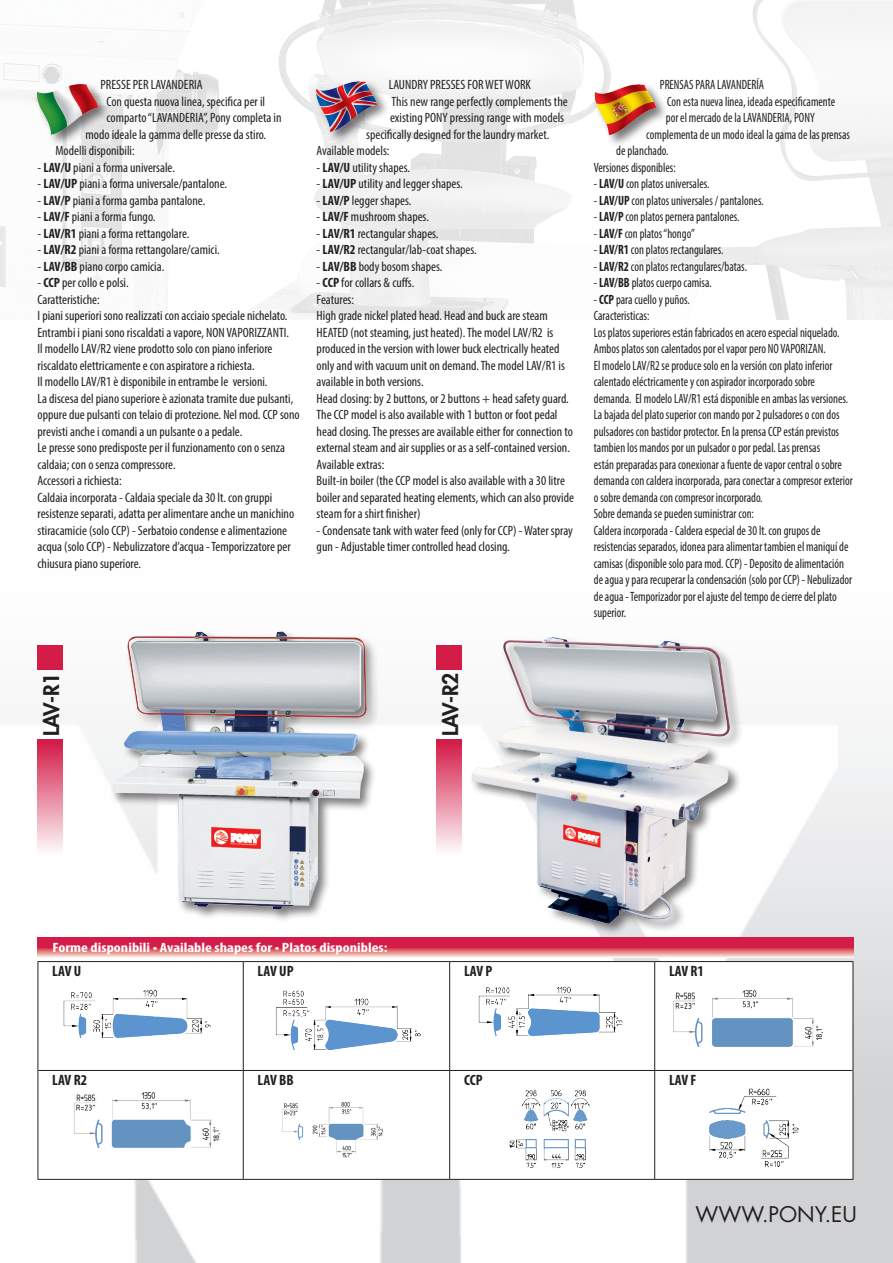
<style>
.page{position:relative;width:893px;height:1263px;background:#fff}
.page>*{position:absolute;margin:0;border:0;box-sizing:border-box;transform-origin:0 0}
.t1{font:800 21px "Futura Std";letter-spacing:-.005em;color:#231f20}
.t2{font:21px "Futura Std";color:#231f20}
.t3{font:700 condensed 15px "Myriad Pro";color:#231f20}
.t4{font:condensed 13.5px/16.5px "Myriad Pro";color:#231f20}
.t5{font:condensed 13.5px/16.5px "Myriad Pro";color:#231f20;scale:.9 1}
.t6{font:700 condensed 13.5px "Myriad Pro";color:#fff;scale:1.2 1}
.s1{font-weight:700}
</style>
<div class="page">
<img style="left:0;top:0;width:893px;height:320px">
<div style="left:0;top:538px;width:893px;height:725px;background:linear-gradient(to bottom,#fff,#c9cacd)"></div>
<img style="left:0;top:660px;width:837px;height:603px">
<div style="left:35px;top:82px;width:76px;height:66px;background:#231f20;opacity:.6"></div>
<img style="left:33px;top:79px;width:69px;height:66px">
<div style="left:593px;top:82px;width:76px;height:66px;background:#231f20;opacity:.6"></div>
<img style="left:591px;top:79px;width:69px;height:66px">
<div style="left:314px;top:79px;width:76px;height:66px;background:#231f20;opacity:.6"></div>
<img style="left:312px;top:79px;width:69px;height:63px">
<svg style="left:38px;top:739px;width:25px;height:175px"></svg>
<div style="left:38px;top:645px;width:25px;height:24px;background:#d41c48"></div>
<img style="left:347px;top:615px;width:6px;height:313px">
<img style="left:98px;top:624px;width:260px;height:299px">
<img style="left:358px;top:605px;width:491px;height:327px">
<svg style="left:38px;top:937px;width:815px;height:20px;background:#dc4f68"></svg>
<svg style="left:39px;top:962px;width:204px;height:217px"></svg>
<svg style="left:244px;top:962px;width:609px;height:217px"></svg>
<hr style="left:243px;top:962px;width:1px;height:108px;background:#231f20">
<hr style="left:449px;top:962px;width:1px;height:108px;background:#231f20">
<hr style="left:654px;top:962px;width:1px;height:108px;background:#231f20">
<hr style="left:38px;top:1070px;width:205px;height:1px;background:#231f20">
<hr style="left:243px;top:1070px;width:207px;height:1px;background:#231f20">
<hr style="left:243px;top:1071px;width:1px;height:108px;background:#231f20">
<hr style="left:450px;top:1070px;width:205px;height:1px;background:#231f20">
<hr style="left:449px;top:1071px;width:1px;height:108px;background:#231f20">
<hr style="left:655px;top:1070px;width:198px;height:1px;background:#231f20">
<hr style="left:654px;top:1071px;width:1px;height:108px;background:#231f20">
<hr style="left:38px;top:1179px;width:205px;height:1px;background:#231f20">
<hr style="left:243px;top:1179px;width:207px;height:1px;background:#231f20">
<hr style="left:450px;top:1179px;width:205px;height:1px;background:#231f20">
<hr style="left:655px;top:1179px;width:198px;height:1px;background:#231f20">
<hr style="left:38px;top:961px;width:205px;height:1px;background:#231f20">
<hr style="left:38px;top:962px;width:1px;height:108px;background:#231f20">
<hr style="left:243px;top:961px;width:207px;height:1px;background:#231f20">
<hr style="left:450px;top:961px;width:205px;height:1px;background:#231f20">
<hr style="left:655px;top:961px;width:198px;height:1px;background:#231f20">
<hr style="left:853px;top:962px;width:1px;height:108px;background:#231f20">
<hr style="left:38px;top:1070px;width:1px;height:109px;background:#231f20">
<hr style="left:853px;top:1070px;width:1px;height:109px;background:#231f20">
<img style="left:58px;top:988px;width:157px;height:76px">
<img style="left:268px;top:989px;width:156px;height:75px">
<img style="left:473px;top:982px;width:154px;height:80px">
<img style="left:493px;top:1071px;width:126px;height:110px">
<img style="left:657px;top:1062px;width:165px;height:142px">
<img style="left:263px;top:1087px;width:142px;height:79px">
<img style="left:661px;top:981px;width:190px;height:80px">
<img style="left:57px;top:1089px;width:165px;height:75px">
<p class="t4" style="left:101px;top:77px;width:104px">PRESSE PER LAVANDERIA</p>
<p class="t4" style="left:107px;top:93px;width:160px">Con questa nuova linea, specifica per il</p>
<p class="t4" style="left:107px;top:110px;width:176px">comparto “LAVANDERIA”, Pony completa in</p>
<p class="t4" style="left:86px;top:126px;width:182px">modo ideale la gamma delle presse da stiro.</p>
<p class="t4" style="left:56px;top:143px;width:81px">Modelli disponibili:</p>
<p class="t4" style="left:38px;top:159px;width:139px">- <span class="s1">LAV/U</span> piani a forma universale.</p>
<p class="t4" style="left:38px;top:176px;width:191px">- <span class="s1">LAV/UP</span> piani a forma universale/pantalone.</p>
<p class="t4" style="left:38px;top:192px;width:169px">- <span class="s1">LAV/P</span> piani a forma gamba pantalone.</p>
<p class="t4" style="left:38px;top:209px;width:119px">- <span class="s1">LAV/F</span> piani a forma fungo.</p>
<p class="t4" style="left:38px;top:225px;width:153px">- <span class="s1">LAV/R1</span> piani a forma rettangolare.</p>
<p class="t4" style="left:38px;top:241px;width:184px">- <span class="s1">LAV/R2</span> piani a forma rettangolare/camici.</p>
<p class="t4" style="left:38px;top:258px;width:128px">- <span class="s1">LAV/BB</span> piano corpo camicia.</p>
<p class="t4" style="left:38px;top:274px;width:264px">- <span class="s1">CCP</span> per collo e polsi.<br>Caratteristiche:<br>I piani superiori sono realizzati con acciaio speciale nichelato.<br>Entrambi i piani sono riscaldati a vapore, NON VAPORIZZANTI.<br>Il modello LAV/R2 viene prodotto solo con piano inferiore riscaldato elettricamente e con aspiratore a richiesta.<br>Il modello LAV/R1 è disponibile in entrambe le versioni.<br>La discesa del piano superiore è azionata tramite due pulsanti, oppure due pulsanti con telaio di protezione. Nel mod. CCP sono previsti anche i comandi a un pulsante o a pedale.<br>Le presse sono predisposte per il funzionamento con o senza caldaia; con o senza compressore.<br>Accessori a richiesta:<br>Caldaia incorporata - Caldaia speciale da 30 lt. con gruppi resistenze separati, adatta per alimentare anche un manichino stiracamicie (solo CCP) - Serbatoio condense e alimentazione acqua (solo CCP) - Nebulizzatore d’acqua - Temporizzatore per chiusura piano superiore.</p>
<p class="t4" style="left:389px;top:76px;width:144px">LAUNDRY PRESSES FOR WET WORK</p>
<p class="t4" style="left:392px;top:93px;width:178px">This new range perfectly complements the</p>
<p class="t4" style="left:390px;top:109px;width:176px">existing PONY pressing range with models</p>
<p class="t4" style="left:366px;top:126px;width:185px">specifically designed for the laundry market.</p>
<p class="t4" style="left:317px;top:142px;width:74px">Available models:</p>
<p class="t4" style="left:317px;top:159px;width:95px">- <span class="s1">LAV/U</span> utility shapes.</p>
<p class="t4" style="left:317px;top:175px;width:148px">- <span class="s1">LAV/UP</span> utility and legger shapes.</p>
<p class="t4" style="left:317px;top:192px;width:96px">- <span class="s1">LAV/P</span> legger shapes.</p>
<p class="t4" style="left:317px;top:208px;width:114px">- <span class="s1">LAV/F</span> mushroom shapes.</p>
<p class="t4" style="left:317px;top:225px;width:123px">- <span class="s1">LAV/R1</span> rectangular shapes.</p>
<p class="t4" style="left:317px;top:241px;width:162px">- <span class="s1">LAV/R2</span> rectangular/lab-coat shapes.</p>
<p class="t4" style="left:317px;top:258px;width:127px">- <span class="s1">LAV/BB</span> body bosom shapes.</p>
<p class="t4" style="left:317px;top:274px;width:259px">- <span class="s1">CCP</span> for collars &amp; cuffs.<br>Features:<br>High grade nickel plated head. Head and buck are steam HEATED (not steaming, just heated). The model LAV/R2 is produced in the version with lower buck electrically heated only and with vacuum unit on demand. The model LAV/R1 is available in both versions.<br>Head closing: by 2 buttons, or 2 buttons + head safety guard.<br>The CCP model is also available with 1 button or foot pedal head closing. The presses are available either for connection to external steam and air supplies or as a self-contained version.<br>Available extras:<br>Built-in boiler (the CCP model is also available with a 30 litre boiler and separated heating elements, which can also provide steam for a shirt finisher)</p>
<p class="t4" style="left:317px;top:522px;width:258px">- Condensate tank with water feed (only for CCP) - Water spray gun - Adjustable timer controlled head closing.</p>
<p class="t5" style="left:660px;top:77px;width:117px">PRENSAS PARA LAVANDERÍA</p>
<p class="t5" style="left:667px;top:93px;width:188px">Con esta nueva linea, ideada especificamente</p>
<p class="t5" style="left:666px;top:110px;width:167px">por el mercado de la LAVANDERIA, PONY</p>
<p class="t5" style="left:646px;top:126px;width:228px">complementa de un modo ideal la gama de las prensas</p>
<p class="t5" style="left:616px;top:143px;width:59px">de planchado.</p>
<p class="t5" style="left:594px;top:159px;width:93px">Versiones disponibles:</p>
<p class="t5" style="left:594px;top:176px;width:130px">- <span class="s1">LAV/U</span> con platos universales.</p>
<p class="t5" style="left:594px;top:192px;width:190px">- <span class="s1">LAV/UP</span> con platos universales / pantalones.</p>
<p class="t5" style="left:594px;top:209px;width:164px">- <span class="s1">LAV/P</span> con platos pernera pantalones.</p>
<p class="t5" style="left:594px;top:225px;width:114px">- <span class="s1">LAV/F</span> con platos “hongo”</p>
<p class="t5" style="left:594px;top:241px;width:145px">- <span class="s1">LAV/R1</span> con platos rectangulares.</p>
<p class="t5" style="left:594px;top:258px;width:172px">- <span class="s1">LAV/R2</span> con platos rectangulares/batas.</p>
<p class="t5" style="left:594px;top:274px;width:133px">- <span class="s1">LAV/BB</span> platos cuerpo camisa.</p>
<p class="t5" style="left:594px;top:291px;width:289px">- <span class="s1">CCP</span> para cuello y puños.<br>Caracteristicas:<br>Los platos superiores están fabricados en acero especial niquelado.<br>Ambos platos son calentados por el vapor pero NO VAPORIZAN.<br>El modelo LAV/R2 se produce solo en la versión con plato inferior calentado eléctricamente y con aspirador incorporado sobre demanda. El modelo LAV/R1 está disponible en ambas las versiones.<br>La bajada del plato superior con mando por 2 pulsadores o con dos pulsadores con bastidor protector. En la prensa CCP están previstos tambien los mandos por un pulsador o por pedal. Las prensas<br>están preparadas para conexionar a fuente de vapor central o sobre demanda con caldera incorporada, para conectar a compresor exterior o sobre demanda con compresor incorporado.<br>Sobre demanda se pueden suministrar con:<br>Caldera incorporada - Caldera especial de 30 lt. con grupos de resistencias separados, idonea para alimentar tambien el maniquí de camisas (disponible solo para mod. CCP) - Deposito de alimentación de agua y para recuperar la condensación (solo por CCP) - Nebulizador de agua - Temporizador por el ajuste del tempo de cierre del plato superior.</p>
<h1 class="t1" style="left:38px;top:736px;width:65px;rotate:-90deg">LAV-R1</h1>
<h1 class="t1" style="left:437px;top:736px;width:65px;rotate:-90deg">LAV-R2</h1>
<p class="t6" style="left:53px;top:939px;width:281px">Forme disponibili • Available shapes for • Platos disponibles:</p>
<p class="t3" style="left:52px;top:962px;width:31px">LAV U</p>
<p class="t3" style="left:258px;top:962px;width:37px">LAV UP</p>
<p class="t3" style="left:464px;top:962px;width:30px">LAV P</p>
<p class="t3" style="left:669px;top:962px;width:36px">LAV R1</p>
<p class="t3" style="left:52px;top:1071px;width:36px">LAV R2</p>
<p class="t3" style="left:258px;top:1071px;width:38px">LAV BB</p>
<p class="t3" style="left:464px;top:1071px;width:20px">CCP</p>
<p class="t3" style="left:669px;top:1071px;width:29px">LAV F</p>
<h1 class="t2" style="left:695px;top:1201px;width:163px">WWW.PONY.EU</h1>
</div>
